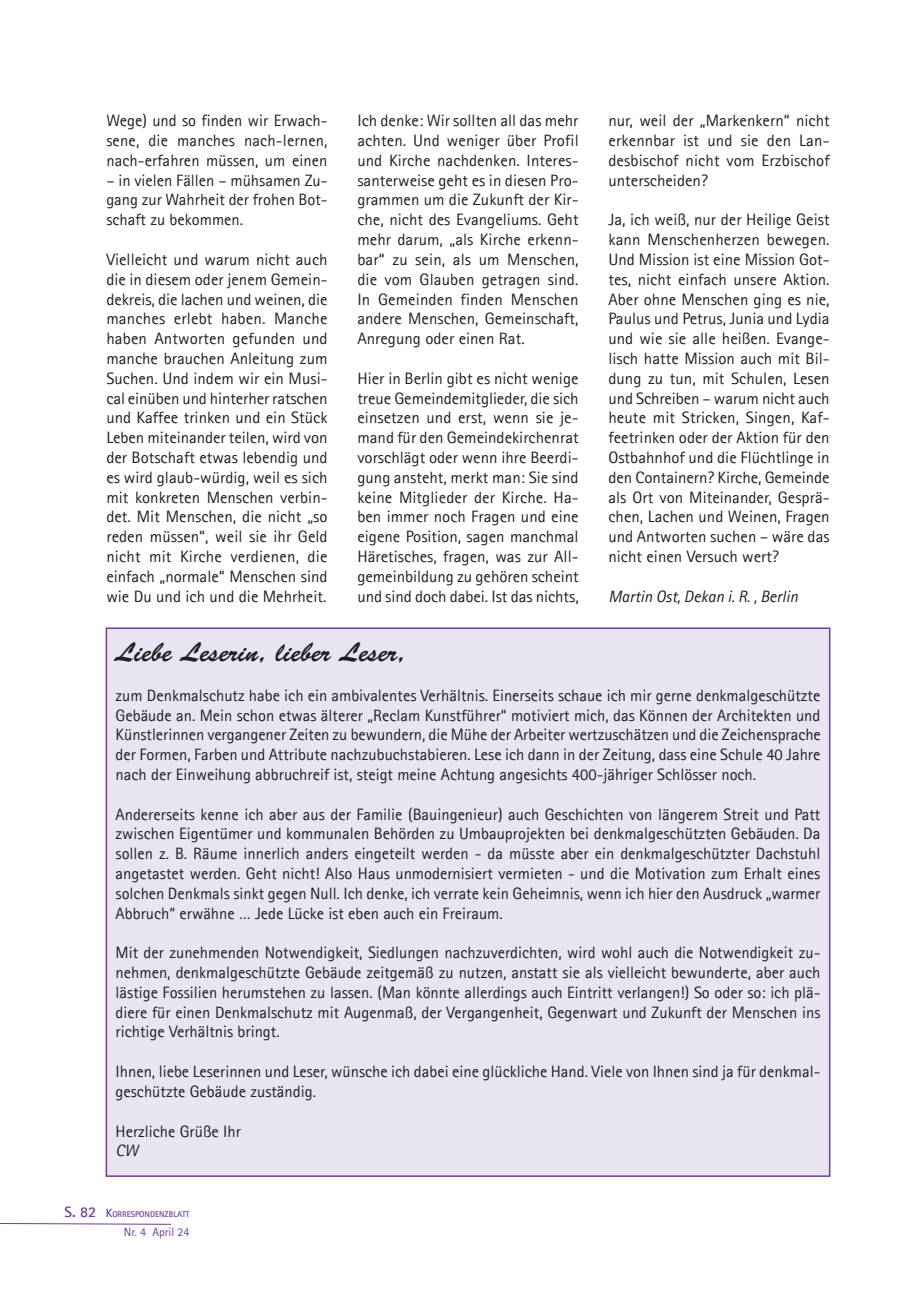
<style>
.page{position:relative;width:919px;height:1289px;background:#fff}
.page>*{position:absolute;margin:0;border:0;box-sizing:border-box;transform-origin:0 0}
.t1{font:27px "Brush Script Std";color:#231f20}
.t2{font:16.5px/19.8px "Agfa Rotis Sans Serif";color:#231f20;text-align:justify}
.t3{font:italic 16.5px "Agfa Rotis Sans Serif";color:#231f20}
.t4{font:12px "Agfa Rotis Sans Serif";color:#6b3e98}
.t5{font:700 8.4px "Agfa Rotis Sans Serif";color:#6b3e98}
.s1{font-size:15px}
.s2{font-size:12px}
</style>
<div class="page">
<svg style="left:0;top:1223px;width:171px;height:1px"></svg>
<div style="left:106px;top:628px;width:723px;height:548px;background:#e9e4f1"></div>
<p class="t2" style="left:106px;top:111px;width:223px">Wege) und so finden wir Erwach&shy;sene, die manches nach-lernen, nach-erfahren müssen, um einen</p>
<p class="t2" style="left:106px;top:170px;width:223px">– in vielen Fällen – mühsamen Zu&shy;gang zur Wahrheit der frohen Bot&shy;schaft zu bekommen.</p>
<p class="t2" style="left:106px;top:249px;width:223px">Vielleicht und warum nicht auch die in diesem oder jenem Gemein&shy;dekreis, die lachen und weinen, die manches erlebt haben. Manche haben Antworten gefunden und manche brauchen Anleitung zum Suchen. Und indem wir ein Musi&shy;cal einüben und hinterher ratschen und Kaffee trinken und ein Stück Leben miteinander teilen, wird von der Botschaft etwas lebendig und es wird glaub-würdig, weil es sich mit konkreten Menschen verbin&shy;det. Mit Menschen, die nicht „so reden müssen“, weil sie ihr Geld nicht mit Kirche verdienen, die einfach „normale“ Menschen sind wie Du und ich und die Mehrheit.</p>
<p class="t2" style="left:357px;top:111px;width:223px">Ich denke: Wir sollten all das mehr achten. Und weniger über Profil und Kirche nachdenken. Interes&shy;santerweise geht es in diesen Pro&shy;grammen um die Zukunft der Kir&shy;che, nicht des Evangeliums. Geht mehr darum, „als Kirche erkenn&shy;bar“ zu sein, als um Menschen, die vom Glauben getragen sind.<br>In Gemeinden finden Menschen andere Menschen, Gemeinschaft, Anregung oder einen Rat.</p>
<p class="t2" style="left:357px;top:368px;width:223px">Hier in Berlin gibt es nicht wenige treue Gemeindemitglieder, die sich einsetzen und erst, wenn sie je&shy;mand für den Gemeindekirchenrat vorschlägt oder wenn ihre Beerdi&shy;gung ansteht, merkt man: Sie sind keine Mitglieder der Kirche. Ha&shy;ben immer noch Fragen und eine eigene Position, sagen manchmal Häretisches, fragen, was zur All&shy;gemeinbildung zu gehören scheint und sind doch dabei. Ist das nichts,</p>
<p class="t2" style="left:608px;top:111px;width:223px">nur, weil der „Markenkern“ nicht erkennbar ist und sie den Lan&shy;desbischof nicht vom Erzbischof unterscheiden?</p>
<p class="t2" style="left:608px;top:210px;width:223px">Ja, ich weiß, nur der Heilige Geist kann Menschenherzen bewegen.<br>Und Mission ist eine Mission Got&shy;tes, nicht einfach unsere Aktion.<br>Aber ohne Menschen ging es nie, Paulus und Petrus, Junia und Lydia und wie sie alle heißen. Evange&shy;lisch hatte Mission auch mit Bil&shy;dung zu tun, mit Schulen, Lesen und Schreiben – warum nicht auch heute mit Stricken, Singen, Kaf&shy;feetrinken oder der Aktion für den Ostbahnhof und die Flüchtlinge in den Containern? Kirche, Gemeinde als Ort von Miteinander, Gesprä&shy;chen, Lachen und Weinen, Fragen und Antworten suchen – wäre das nicht einen Versuch wert?</p>
<p class="t3" style="left:608px;top:586px;width:191px">Martin Ost, Dekan i. R. , Berlin</p>
<h1 class="t1" style="left:116px;top:637px;width:291px">Liebe Leserin, lieber Leser,</h1>
<p class="t2" style="left:116px;top:685px;width:706px">zum Denkmalschutz habe ich ein ambivalentes Verhältnis. Einerseits schaue ich mir gerne denkmalgeschützte Gebäude an. Mein schon etwas älterer „Reclam Kunstführer“ motiviert mich, das Können der Architekten und Künstlerinnen vergangener Zeiten zu bewundern, die Mühe der Arbeiter wertzuschätzen und die Zeichensprache der Formen, Farben und Attribute nachzubuchstabieren. Lese ich dann in der Zeitung, dass eine Schule 40 Jahre nach der Einweihung abbruchreif ist, steigt meine Achtung angesichts 400-jähriger Schlösser noch.</p>
<p class="t2" style="left:116px;top:804px;width:706px">Andererseits kenne ich aber aus der Familie (Bauingenieur) auch Geschichten von längerem Streit und Patt zwischen Eigentümer und kommunalen Behörden zu Umbauprojekten bei denkmalgeschützten Gebäuden. Da sollen z. B. Räume innerlich anders eingeteilt werden - da müsste aber ein denkmalgeschützter Dachstuhl angetastet werden. Geht nicht! Also Haus unmodernisiert vermieten - und die Motivation zum Erhalt eines solchen Denkmals sinkt gegen Null. Ich denke, ich verrate kein Geheimnis, wenn ich hier den Ausdruck „warmer Abbruch“ erwähne … Jede Lücke ist eben auch ein Freiraum.</p>
<p class="t2" style="left:116px;top:942px;width:706px">Mit der zunehmenden Notwendigkeit, Siedlungen nachzuverdichten, wird wohl auch die Notwendigkeit zu&shy;nehmen, denkmalgeschützte Gebäude zeitgemäß zu nutzen, anstatt sie als vielleicht bewunderte, aber auch lästige Fossilien herumstehen zu lassen. (Man könnte allerdings auch Eintritt verlangen!) So oder so: ich plä&shy;diere für einen Denkmalschutz mit Augenmaß, der Vergangenheit, Gegenwart und Zukunft der Menschen ins richtige Verhältnis bringt.</p>
<p class="t2" style="left:116px;top:1061px;width:706px">Ihnen, liebe Leserinnen und Leser, wünsche ich dabei eine glückliche Hand. Viele von Ihnen sind ja für denkmal&shy;geschützte Gebäude zuständig.</p>
<p class="t2" style="left:116px;top:1120px;width:127px">Herzliche Grüße Ihr</p>
<p class="t3" style="left:116px;top:1140px;width:24px">CW</p>
<p class="t5" style="left:65px;top:1208px;width:126px"><span class="s1">S. 82</span> <span class="s2">K</span>ORRESPONDENZBLATT</p>
<p class="t4" style="left:124px;top:1224px;width:67px">Nr. 4 April 24</p>
</div>
